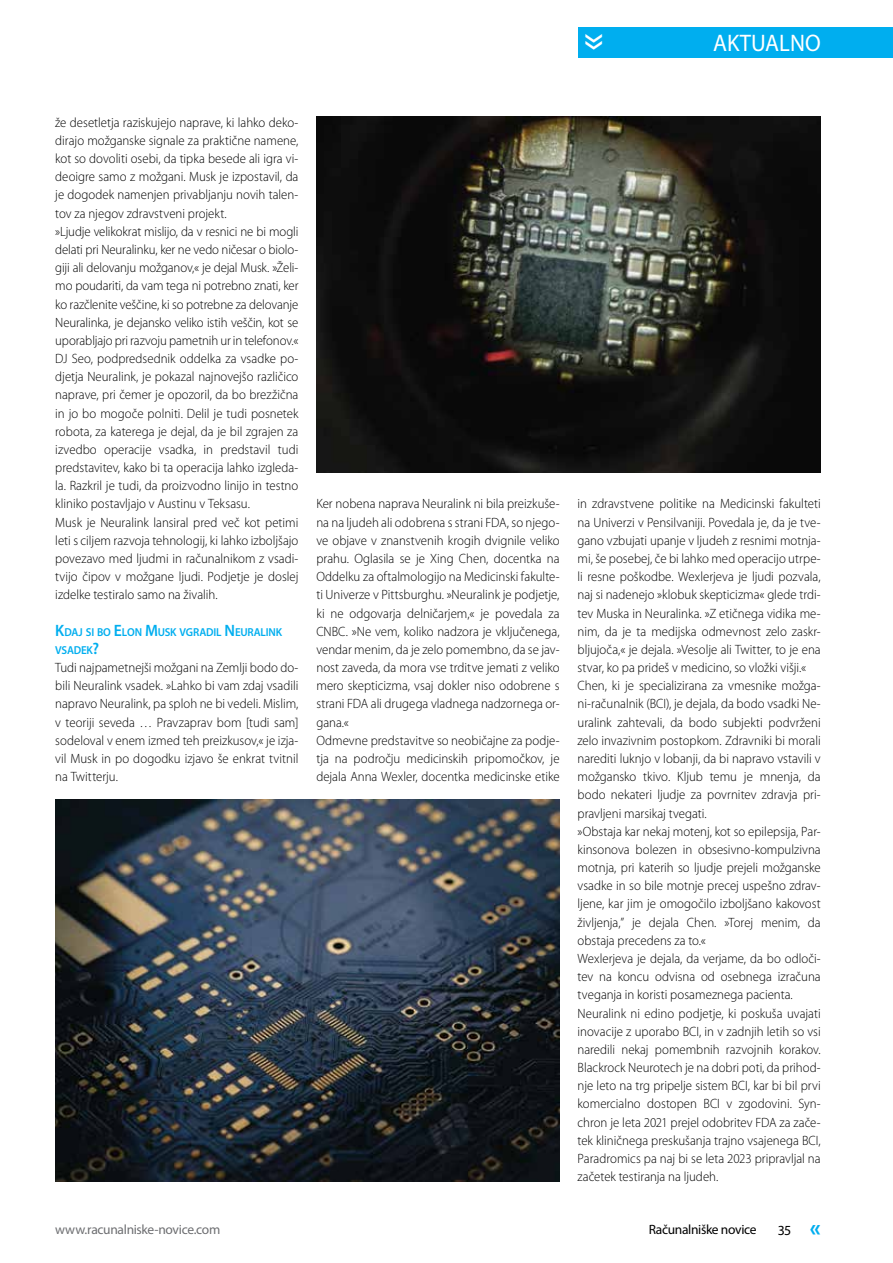
<style>
.page{position:relative;width:893px;height:1263px;background:#fff}
.page>*{position:absolute;margin:0;border:0;box-sizing:border-box;transform-origin:0 0}
.t1{font:45px "Myriad Pro";color:#fff;scale:.95 1}
.t2{font:24px "Myriad Pro";color:#fff;scale:.95 1}
.t3{font:13.95px "Myriad Pro";color:#000}
.t4{font:300 13.5px/18.1px "Myriad Pro";color:#000;scale:.95 1}
.t5{font:13.5px "Myriad Pro";letter-spacing:-.025em;color:#6d6e71}
.t6{font:13.5px "Myriad Pro";letter-spacing:-.025em;color:#000}
.t7{font:600 11.55px/18.1px "Myriad Pro";letter-spacing:-.015em;color:#00aeef;scale:.95 1}
.s1{font-size:16.5px}
.s2{font-weight:700;font-size:24.75px;color:#00aeef}
</style>
<div class="page">
<hr style="left:0;top:743px;width:1px;height:125px;background:#000">
<img style="left:317px;top:117px;width:504px;height:355px">
<img style="left:55px;top:799px;width:504px;height:382px">
<div style="left:578px;top:27px;width:315px;height:31px;background:#00aeef"></div>
<h1 class="t1" style="left:625px;top:33px;width:20px;rotate:90deg">»</h1>
<h2 class="t2" style="left:713px;top:29px;width:115px">AKTUALNO</h2>
<p class="t4" style="left:55px;top:113px;width:257px">že desetletja raziskujejo naprave, ki lahko deko&shy;dirajo možganske signale za praktične namene, kot so dovoliti osebi, da tipka besede ali igra vi&shy;deoigre samo z možgani. Musk je izpostavil, da je dogodek namenjen privabljanju novih talen&shy;tov za njegov zdravstveni projekt.<br>»Ljudje velikokrat mislijo, da v resnici ne bi mogli delati pri Neuralinku, ker ne vedo ničesar o biolo&shy;giji ali delovanju možganov,« je dejal Musk. »Želi&shy;mo poudariti, da vam tega ni potrebno znati, ker ko razčlenite veščine, ki so potrebne za delovanje Neuralinka, je dejansko veliko istih veščin, kot se uporabljajo pri razvoju pametnih ur in telefonov.« DJ Seo, podpredsednik oddelka za vsadke po&shy;djetja Neuralink, je pokazal najnovejšo različico naprave, pri čemer je opozoril, da bo brezžična in jo bo mogoče polniti. Delil je tudi posnetek robota, za katerega je dejal, da je bil zgrajen za izvedbo operacije vsadka, in predstavil tudi predstavitev, kako bi ta operacija lahko izgleda&shy;la. Razkril je tudi, da proizvodno linijo in testno kliniko postavljajo v Austinu v Teksasu.<br>Musk je Neuralink lansiral pred več kot petimi leti s ciljem razvoja tehnologij, ki lahko izboljšajo povezavo med ljudmi in računalnikom z vsadi&shy;tvijo čipov v možgane ljudi. Podjetje je doslej izdelke testiralo samo na živalih.</p>
<p class="t7" style="left:55px;top:622px;width:240px"><span class="s1">K</span>DAJ SI BO <span class="s1">E</span>LON <span class="s1">M</span>USK VGRADIL <span class="s1">N</span> EURALINK<br>VSADEK<span class="s1">?</span></p>
<p class="t4" style="left:55px;top:658px;width:257px;text-align:justify">Tudi najpametnejši možgani na Zemlji bodo do&shy;bili Neuralink vsadek. »Lahko bi vam zdaj vsadili napravo Neuralink, pa sploh ne bi vedeli. Mislim, v teoriji seveda … Pravzaprav bom [tudi sam] sodeloval v enem izmed teh preizkusov,« je izja&shy;vil Musk in po dogodku izjavo še enkrat tvitnil na Twitterju.</p>
<p class="t4" style="left:316px;top:495px;width:257px">Ker nobena naprava Neuralink ni bila preizkuše&shy;na na ljudeh ali odobrena s strani FDA, so njego&shy;ve objave v znanstvenih krogih dvignile veliko prahu. Oglasila se je Xing Chen, docentka na Oddelku za oftalmologijo na Medicinski fakulte&shy;ti Univerze v Pittsburghu. »Neuralink je podjetje, ki ne odgovarja delničarjem,« je povedala za CNBC. »Ne vem, koliko nadzora je vključenega, vendar menim, da je zelo pomembno, da se jav&shy;nost zaveda, da mora vse trditve jemati z veliko mero skepticizma, vsaj dokler niso odobrene s strani FDA ali drugega vladnega nadzornega or&shy;gana.«<br>Odmevne predstavitve so neobičajne za podje&shy;tja na področju medicinskih pripomočkov, je dejala Anna Wexler, docentka medicinske etike</p>
<p class="t4" style="left:578px;top:495px;width:257px">in zdravstvene politike na Medicinski fakulteti na Univerzi v Pensilvaniji. Povedala je, da je tve&shy;gano vzbujati upanje v ljudeh z resnimi motnja&shy;mi, še posebej, če bi lahko med operacijo utrpe&shy;li resne poškodbe. Wexlerjeva je ljudi pozvala, naj si nadenejo »klobuk skepticizma« glede trdi&shy;tev Muska in Neuralinka. »Z etičnega vidika me&shy;nim, da je ta medijska odmevnost zelo zaskr&shy;bljujoča,« je dejala. »Vesolje ali Twitter, to je ena stvar, ko pa prideš v medicino, so vložki višji.« Chen, ki je specializirana za vmesnike možga&shy;ni-računalnik (BCI), je dejala, da bodo vsadki Ne&shy;uralink zahtevali, da bodo subjekti podvrženi zelo invazivnim postopkom. Zdravniki bi morali narediti luknjo v lobanji, da bi napravo vstavili v možgansko tkivo. Kljub temu je mnenja, da bodo nekateri ljudje za povrnitev zdravja pri&shy;pravljeni marsikaj tvegati.<br>»Obstaja kar nekaj motenj, kot so epilepsija, Par&shy;kinsonova bolezen in obsesivno-kompulzivna motnja, pri katerih so ljudje prejeli možganske vsadke in so bile motnje precej uspešno zdrav&shy;ljene, kar jim je omogočilo izboljšano kakovost življenja,” je dejala Chen. »Torej menim, da obstaja precedens za to.«<br>Wexlerjeva je dejala, da verjame, da bo odloči&shy;tev na koncu odvisna od osebnega izračuna tveganja in koristi posameznega pacienta.<br>Neuralink ni edino podjetje, ki poskuša uvajati inovacije z uporabo BCI, in v zadnjih letih so vsi naredili nekaj pomembnih razvojnih korakov.<br>Blackrock Neurotech je na dobri poti, da prihod&shy;nje leto na trg pripelje sistem BCI, kar bi bil prvi komercialno dostopen BCI v zgodovini. Syn&shy;chron je leta 2021 prejel odobritev FDA za zače&shy;tek kliničnega preskušanja trajno vsajenega BCI, Paradromics pa naj bi se leta 2023 pripravljal na začetek testiranja na ljudeh.</p>
<p class="t5" style="left:55px;top:1221px;width:166px">www.racunalniske-novice.com</p>
<p class="t6" style="left:649px;top:1221px;width:109px">Računalniške novice</p>
<p class="t3" style="left:778px;top:1221px;width:45px">35 <span class="s2">«</span></p>
</div>
